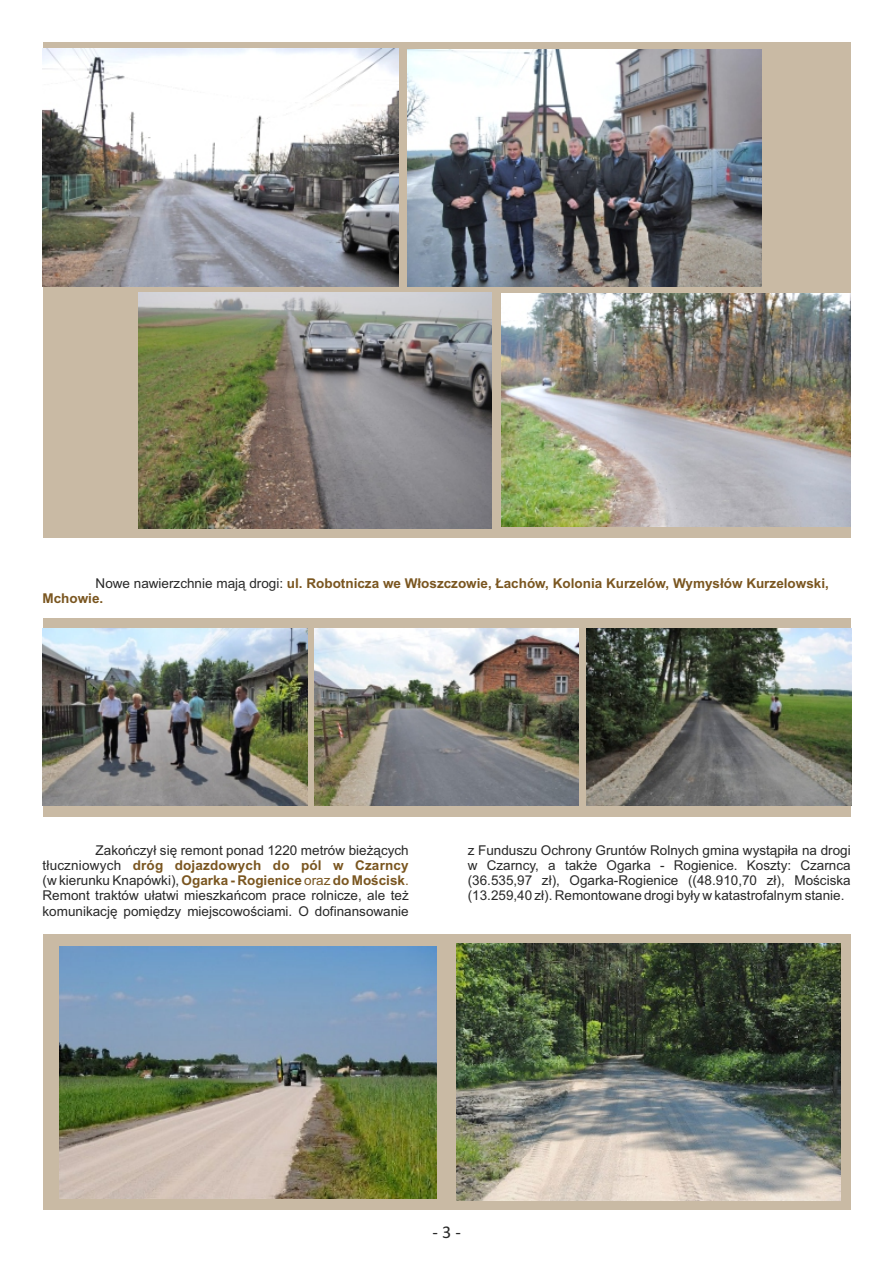
<style>
.page{position:relative;width:893px;height:1263px;background:#fff}
.page>*{position:absolute;margin:0;border:0;box-sizing:border-box;transform-origin:0 0}
.t1{font:18px "Calibri";color:#282828}
.t2{font:13.5px/15.1px "Arial";color:#282828}
.t3{font:700 13.5px/15.1px "Arial";color:#7a5620}
.s1{font-weight:400;color:#282828}
.s2{font-weight:700;color:#7a5620}
.s3{color:#7a5620}
</style>
<div class="page">
<div style="left:43px;top:43px;width:807px;height:495px;background:#c9baa4"></div>
<div style="left:43px;top:618px;width:807px;height:198px;background:#c9baa4"></div>
<div style="left:43px;top:934px;width:807px;height:276px;background:#c9baa4"></div>
<img style="left:407px;top:49px;width:355px;height:237px">
<img style="left:43px;top:48px;width:355px;height:239px">
<img style="left:139px;top:292px;width:352px;height:236px">
<img style="left:502px;top:293px;width:349px;height:234px">
<img style="left:43px;top:628px;width:265px;height:177px">
<img style="left:315px;top:629px;width:263px;height:176px">
<img style="left:586px;top:628px;width:265px;height:177px">
<img style="left:59px;top:947px;width:377px;height:252px">
<img style="left:457px;top:944px;width:383px;height:257px">
<p class="t3" style="left:43px;top:577px;width:788px;text-indent:53px"><span class="s1">Nowe nawierzchnie mają drogi:</span> ul. Robotnicza we Włoszczowie, Łachów, Kolonia Kurzelów, Wymysłów Kurzelowski,<br>Mchowie.</p>
<p class="t2" style="left:43px;top:844px;width:368px;text-indent:53px">Zakończył się remont ponad 1220 metrów bieżących tłuczniowych<br>(w kierunku Knapówki), <span class="s2">Ogarka - Rogienice</span> <span class="s3">oraz</span> <span class="s2">do Mościsk</span><span class="s3">.<br></span>Remont traktów ułatwi mieszkańcom prace rolnicze, ale też komunikację pomiędzy miejscowościami. O dofinansowanie</p>
<p class="t3" style="left:133px;top:859px;width:278px">dróg dojazdowych do pól w Czarncy</p>
<p class="t2" style="left:468px;top:844px;width:384px;text-align:justify">z Funduszu Ochrony Gruntów Rolnych gmina wystąpiła na drogi w Czarncy, a także Ogarka - Rogienice. Koszty: Czarnca (36.535,97 zł), Ogarka-Rogienice ((48.910,70 zł), Mościska (13.259,40 zł). Remontowane drogi były w katastrofalnym stanie.</p>
<h1 class="t1" style="left:433px;top:1224px;width:30px">- 3 -</h1>
</div>
